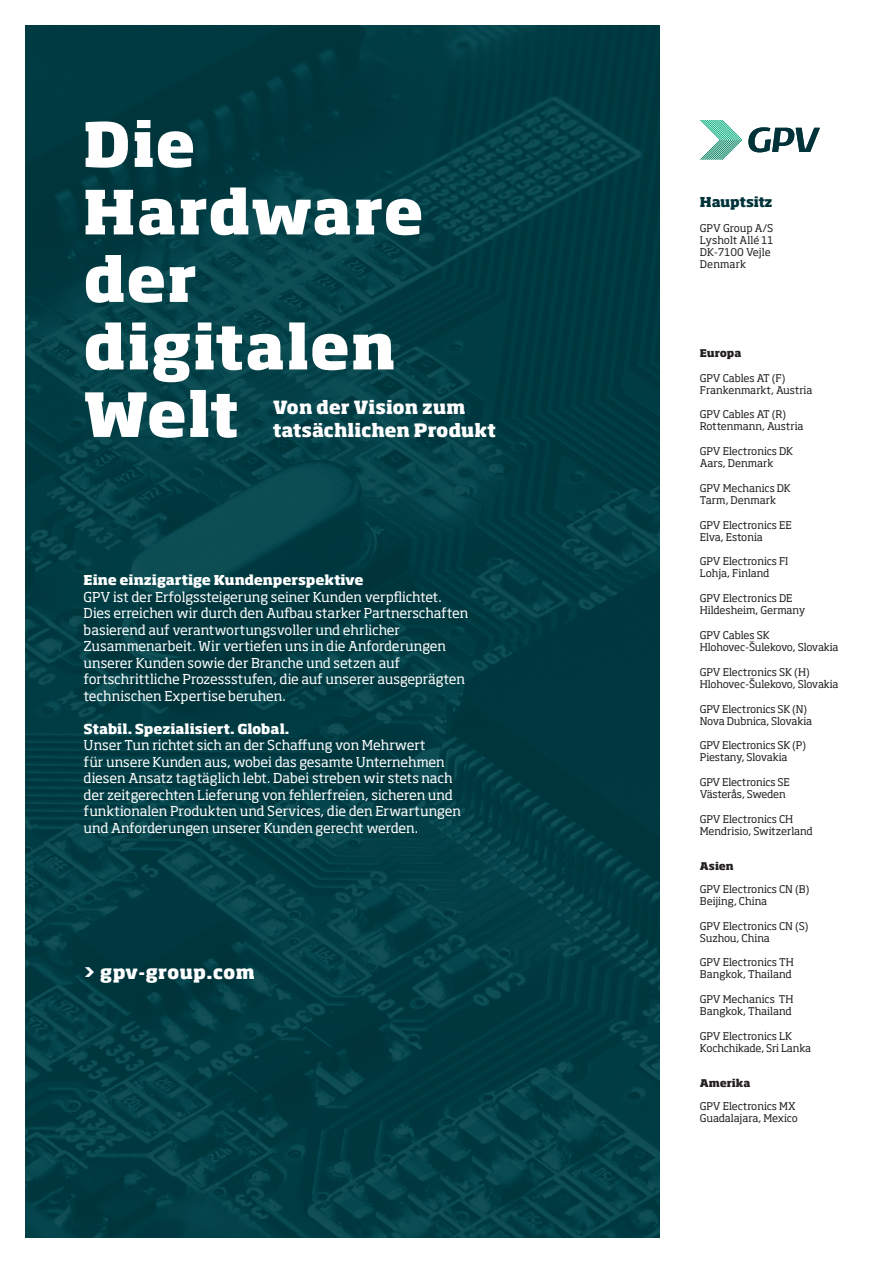
<style>
.page{position:relative;width:893px;height:1263px;background:#fff}
.page>*{position:absolute;margin:0;border:0;box-sizing:border-box;transform-origin:0 0}
.Payoff_WHIT{font:800 60px/67.5px "Soho Std";letter-spacing:.015em;color:#fff}
.Copy_BLACK{font:800 18px/22.5px "Soho Std";color:#fff}
.GPV_intro{font:800 18px "Soho Std";color:#fff}
.Bagsidetekst{font:13.5px/16.5px "Soho Std";letter-spacing:-.005em;color:#fff}
.Copy_BLACK-2{font:800 13.5px "Soho Std";letter-spacing:-.025em;color:#003339}
.Company_Name_B{font:10.5px/12px "Soho Std";letter-spacing:-.01em;color:#231f20}
.After_Payoff_Tint{font:10.5px/12px "Soho Std";letter-spacing:.01em;color:#231f20}
.Copy_BLACK-3{font:800 10.5px "Soho Std";color:#231f20}
.s1{font-weight:800}
</style>
<div class="page">
<img style="left:26px;top:26px;width:633px;height:1211px">
<svg style="left:748px;top:127px;width:72px;height:25px"></svg>
<svg style="left:700px;top:120px;width:42px;height:40px"></svg>
<p class="Payoff_WHIT" style="left:83px;top:109px;width:342px">Die<br>Hardware der digitalen<br>Welt</p>
<p class="Copy_BLACK" style="left:273px;top:396px;width:225px">Von der Vision zum tatsächlichen Produkt</p>
<p class="Bagsidetekst" style="left:84px;top:572px;width:386px"><span class="s1">Eine einzigartige Kundenperspektive<br></span>GPV ist der Erfolgssteigerung seiner Kunden verpflichtet.<br>Dies erreichen wir durch den Aufbau starker Partnerschaften basierend auf verantwortungsvoller und ehrlicher Zusammenarbeit. Wir vertiefen uns in die Anforderungen unserer Kunden sowie der Branche und setzen auf fortschrittliche Prozessstufen, die auf unserer ausgeprägten technischen Expertise beruhen.</p>
<p class="Bagsidetekst" style="left:84px;top:720px;width:379px"><span class="s1">Stabil. Spezialisiert. Global.<br></span>Unser Tun richtet sich an der Schaffung von Mehrwert<br>für unsere Kunden aus, wobei das gesamte Unternehmen diesen Ansatz tagtäglich lebt. Dabei streben wir stets nach der zeitgerechten Lieferung von fehlerfreien, sicheren und funktionalen Produkten und Services, die den Erwartungen und Anforderungen unserer Kunden gerecht werden.</p>
<p class="GPV_intro" style="left:84px;top:961px;width:173px">&gt; gpv-group.com</p>
<p class="Copy_BLACK-2" style="left:700px;top:193px;width:74px">Hauptsitz</p>
<p class="After_Payoff_Tint" style="left:700px;top:222px;width:75px">GPV Group A/S<br>Lysholt Allé 11<br>DK-7100 Vejle<br>Denmark</p>
<p class="Copy_BLACK-3" style="left:700px;top:346px;width:43px">Europa</p>
<p class="Company_Name_B" style="left:700px;top:372px;width:114px">GPV Cables AT (F)<br>Frankenmarkt, Austria</p>
<p class="Company_Name_B" style="left:700px;top:408px;width:105px">GPV Cables AT (R)<br>Rottenmann, Austria</p>
<p class="Company_Name_B" style="left:700px;top:445px;width:95px">GPV Electronics DK<br>Aars, Denmark</p>
<p class="Company_Name_B" style="left:700px;top:482px;width:93px">GPV Mechanics DK<br>Tarm, Denmark</p>
<p class="Company_Name_B" style="left:700px;top:519px;width:93px">GPV Electronics EE<br>Elva, Estonia</p>
<p class="Company_Name_B" style="left:700px;top:555px;width:90px">GPV Electronics FI<br>Lohja, Finland</p>
<p class="Company_Name_B" style="left:700px;top:592px;width:107px">GPV Electronics DE<br>Hildesheim, Germany</p>
<p class="Company_Name_B" style="left:700px;top:629px;width:140px">GPV Cables SK<br>Hlohovec-Šulekovo, Slovakia</p>
<p class="Company_Name_B" style="left:700px;top:666px;width:140px">GPV Electronics SK (H)<br>Hlohovec-Šulekovo, Slovakia</p>
<p class="Company_Name_B" style="left:700px;top:702px;width:114px">GPV Electronics SK (N)<br>Nova Dubnica, Slovakia</p>
<p class="Company_Name_B" style="left:700px;top:739px;width:108px">GPV Electronics SK (P)<br>Piestany, Slovakia</p>
<p class="Company_Name_B" style="left:700px;top:776px;width:91px">GPV Electronics SE<br>Västerås, Sweden</p>
<p class="Company_Name_B" style="left:700px;top:813px;width:115px">GPV Electronics CH<br>Mendrisio, Switzerland</p>
<p class="Copy_BLACK-3" style="left:700px;top:859px;width:35px">Asien</p>
<p class="Company_Name_B" style="left:700px;top:883px;width:111px">GPV Electronics CN (B)<br>Beijing, China</p>
<p class="Company_Name_B" style="left:700px;top:919px;width:110px">GPV Electronics CN (S)<br>Suzhou, China</p>
<p class="Company_Name_B" style="left:700px;top:956px;width:95px">GPV Electronics TH<br>Bangkok, Thailand</p>
<p class="Company_Name_B" style="left:700px;top:993px;width:95px">GPV Mechanics TH<br>Bangkok, Thailand</p>
<p class="Company_Name_B" style="left:700px;top:1030px;width:113px">GPV Electronics LK<br>Kochchikade, Sri Lanka</p>
<p class="Copy_BLACK-3" style="left:700px;top:1076px;width:52px">Amerika</p>
<p class="Company_Name_B" style="left:700px;top:1100px;width:99px">GPV Electronics MX<br>Guadalajara, Mexico</p>
</div>
